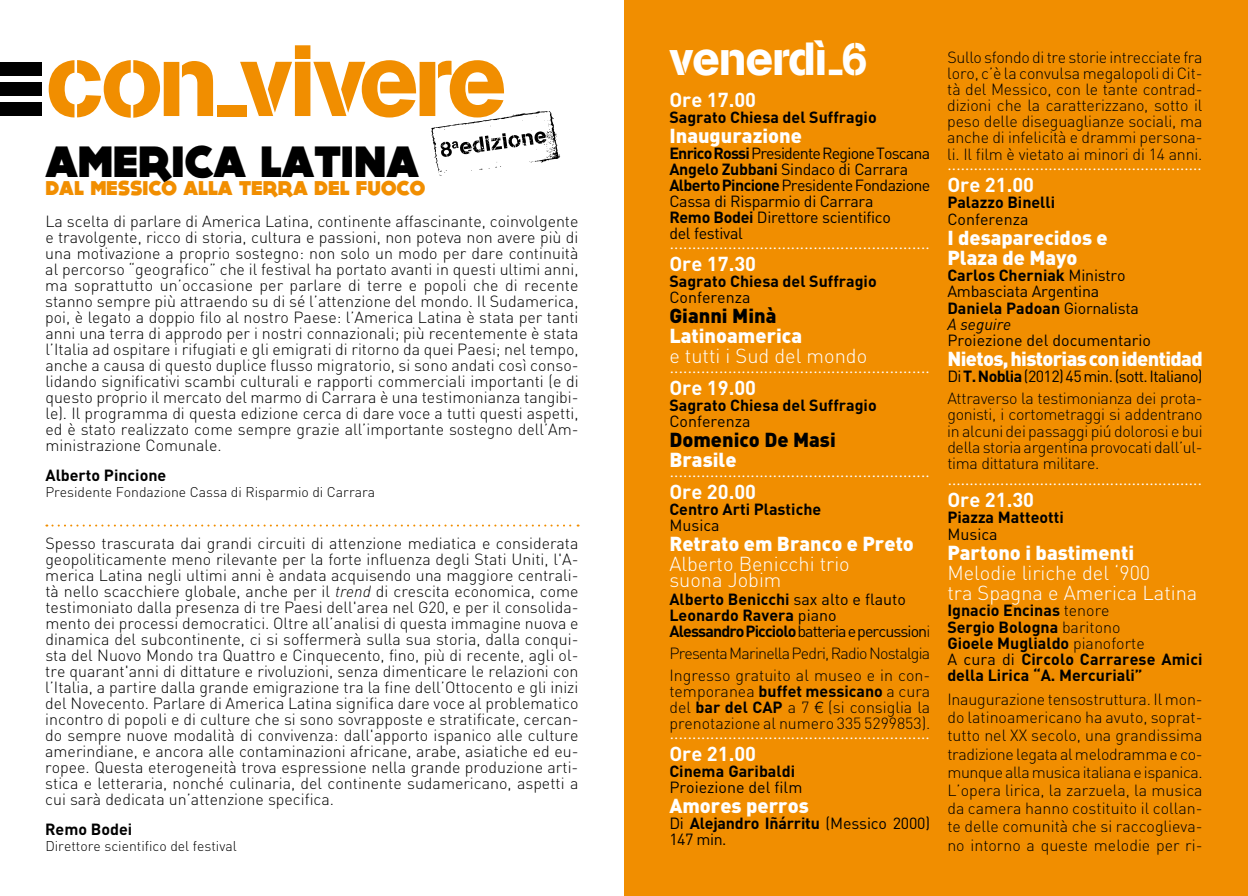
<style>
.page{position:relative;width:1248px;height:896px;background:#fff}
.page>*{position:absolute;margin:0;border:0;box-sizing:border-box;transform-origin:0 0}
.t1{font:100px "AG Book Stencil";letter-spacing:-.05em;color:#f18e00}
.t2{font:46px "AG Book Stencil";letter-spacing:-.025em;color:#fff}
.t3{font:800 44px "DOCK11";color:#000}
.t4{font:900 20px/20.2px "DIN";color:#fff}
.t5{font:300 20px/16px "DIN";color:#fff}
.t6{font:700 20px "DIN";color:#fff}
.t7{font:900 20px "DIN";letter-spacing:-.03em;color:#fff}
.t8{font:800 20px "DOCK11";color:#f18e00}
.t9{font:900 20px "DIN";color:#000}
.t10{font:300 16px/16px "DIN";color:#000;text-align:justify}
.t11{font:700 16px/16.2px "DIN";color:#000}
.t12{font:16px "Futura Std";color:#fff}
.t13{font:16px/16px "DIN";letter-spacing:-.02em;color:#000}
.t14{font:16px "DIN";color:#000}
.t15{font:300 16px/21.8px "DIN";letter-spacing:-.02em;color:#000}
.t16{font:300 16px/21.6px "DIN";letter-spacing:-.045em;color:#000}
.t17{font:300 14px "DIN";color:#000}
.s1{font-style:italic}
.s2{font-weight:700}
.s3{font-weight:400}
.s4{font-weight:300}
.s5{font-family:"Helvetica Neue LT Std"}
</style>
<div class="page">
<div style="left:624px;top:0;width:623px;height:896px;background:#f18e00"></div>
<svg style="left:46px;top:524px;width:532px;height:2px"></svg>
<div style="left:0;top:62px;width:41px;height:13px;background:#000"></div>
<div style="left:0;top:102px;width:41px;height:14px;background:#000"></div>
<div style="left:0;top:82px;width:41px;height:14px;background:#000"></div>
<svg style="left:431px;top:111px;width:129px;height:64px"></svg>
<h1 class="t1" style="left:45px;top:21px;width:463px">con-vivere</h1>
<h3 class="t3" style="left:45px;top:141px;width:375px">AMERICA LATINA</h3>
<p class="t8" style="left:45px;top:179px;width:381px">DAL MESSICO ALLA TERRA DEL FUOCO</p>
<p class="t10" style="left:45px;top:213px;width:535px">La scelta di parlare di America Latina, continente affascinante, coinvolgente e travolgente, ricco di storia, cultura e passioni, non poteva non avere più di una motivazione a proprio sostegno: non solo un modo per dare continuità al percorso “geografico” che il festival ha portato avanti in questi ultimi anni, ma soprattutto un’occasione per parlare di terre e popoli che di recente stanno sempre più attraendo su di sé l’attenzione del mondo. Il Sudamerica, poi, è legato a doppio filo al nostro Paese: l’America Latina è stata per tanti anni una terra di approdo per i nostri connazionali; più recentemente è stata l’Italia ad ospitare i rifugiati e gli emigrati di ritorno da quei Paesi; nel tempo, anche a causa di questo duplice flusso migratorio, si sono andati così conso&shy;lidando significativi scambi culturali e rapporti commerciali importanti (e di questo proprio il mercato del marmo di Carrara è una testimonianza tangibi&shy;le). Il programma di questa edizione cerca di dare voce a tutti questi aspetti, ed è stato realizzato come sempre grazie all’importante sostegno dell’Am&shy;ministrazione Comunale.</p>
<p class="t11" style="left:45px;top:467px;width:122px">Alberto Pincione</p>
<p class="t17" style="left:45px;top:483px;width:331px">Presidente Fondazione Cassa di Risparmio di Carrara</p>
<p class="t10" style="left:45px;top:535px;width:535px">Spesso trascurata dai grandi circuiti di attenzione mediatica e considerata geopoliticamente meno rilevante per la forte influenza degli Stati Uniti, l'A&shy;merica Latina negli ultimi anni è andata acquisendo una maggiore centrali&shy;tà nello scacchiere globale, anche per il <span class="s1">trend</span> di crescita economica, come testimoniato dalla presenza di tre Paesi dell'area nel G20, e per il consolida&shy;mento dei processi democratici. Oltre all’analisi di questa immagine nuova e dinamica del subcontinente, ci si soffermerà sulla sua storia, dalla conqui&shy;sta del Nuovo Mondo tra Quattro e Cinquecento, fino, più di recente, agli ol&shy;tre quarant'anni di dittature e rivoluzioni, senza dimenticare le relazioni con l’Italia, a partire dalla grande emigrazione tra la fine dell’Ottocento e gli inizi del Novecento. Parlare di America Latina significa dare voce al problematico incontro di popoli e di culture che si sono sovrapposte e stratificate, cercan&shy;do sempre nuove modalità di convivenza: dall'apporto ispanico alle culture amerindiane, e ancora alle contaminazioni africane, arabe, asiatiche ed eu&shy;ropee. Questa eterogeneità trova espressione nella grande produzione arti&shy;stica e letteraria, nonché culinaria, del continente sudamericano, aspetti a cui sarà dedicata un’attenzione specifica.</p>
<p class="t11" style="left:45px;top:821px;width:89px">Remo Bodei</p>
<p class="t17" style="left:45px;top:837px;width:193px">Direttore scientifico del festival</p>
<h2 class="t2" style="left:669px;top:31px;width:199px">venerdì-6</h2>
<p class="t6" style="left:669px;top:87px;width:88px">Ore 17.00</p>
<p class="t11" style="left:669px;top:108px;width:209px">Sagrato Chiesa del Suffragio</p>
<p class="t4" style="left:669px;top:124px;width:134px">Inaugurazione</p>
<p class="t13" style="left:669px;top:145px;width:262px"><span class="s2">Enrico Rossi</span> Presidente Regione Toscana<br><span class="s2">Angelo Zubbani</span> Sindaco di Carrara<br><span class="s2">Alberto Pincione</span> Presidente Fondazione<br>Cassa di Risparmio di Carrara<br><span class="s2">Remo Bodei</span> Direttore scientifico<br>del festival</p>
<p class="t12" style="left:669px;top:233px;width:262px">..........................................................</p>
<p class="t6" style="left:669px;top:251px;width:88px">Ore 17.30</p>
<p class="t11" style="left:669px;top:272px;width:209px">Sagrato Chiesa del Suffragio</p>
<p class="t14" style="left:669px;top:287px;width:83px">Conferenza</p>
<p class="t9" style="left:669px;top:302px;width:108px">Gianni Minà</p>
<p class="t4" style="left:669px;top:325px;width:134px">Latinoamerica</p>
<p class="t5" style="left:669px;top:348px;width:199px">e tutti i Sud del mondo</p>
<p class="t12" style="left:669px;top:357px;width:262px">..........................................................</p>
<p class="t6" style="left:669px;top:375px;width:88px">Ore 19.00</p>
<p class="t11" style="left:669px;top:396px;width:209px">Sagrato Chiesa del Suffragio</p>
<p class="t14" style="left:669px;top:411px;width:83px">Conferenza</p>
<p class="t9" style="left:669px;top:426px;width:168px">Domenico De Masi</p>
<p class="t4" style="left:669px;top:449px;width:69px">Brasile</p>
<p class="t12" style="left:669px;top:461px;width:262px">..........................................................</p>
<p class="t6" style="left:669px;top:479px;width:88px">Ore 20.00</p>
<p class="t11" style="left:669px;top:501px;width:153px">Centro Arti Plastiche</p>
<p class="t13" style="left:669px;top:517px;width:52px">Musica</p>
<p class="t4" style="left:669px;top:533px;width:246px">Retrato em Branco e Preto</p>
<p class="t5" style="left:669px;top:556px;width:182px">Alberto Benicchi trio suona Jobim</p>
<p class="t11" style="left:669px;top:591px;width:262px">Alberto Benicchi <span class="s3">sax alto e flauto<br></span>Leonardo Ravera <span class="s3">piano<br></span>Alessandro Picciolo <span class="s3">batteria e percussion</span><span class="s4">i</span></p>
<p class="t16" style="left:669px;top:642px;width:262px">PresentaMarinellaPedri,RadioNostalgia<br>Ingresso gratuito al museo e in con-</p>
<p class="t10" style="left:669px;top:683px;width:262px">temporanea <span class="s2">buffet messicano</span> a cura del <span class="s2">bar del CAP</span> a 7 <span class="s5">€</span> (si consiglia la prenotazione al numero 335 5299853).</p>
<p class="t12" style="left:669px;top:723px;width:262px">..........................................................</p>
<p class="t6" style="left:669px;top:740px;width:88px">Ore 21.00</p>
<p class="t11" style="left:669px;top:762px;width:127px">Cinema Garibaldi</p>
<p class="t14" style="left:669px;top:777px;width:134px">Proiezione del film</p>
<p class="t4" style="left:669px;top:794px;width:141px">Amores perros</p>
<p class="t13" style="left:669px;top:815px;width:262px">Di <span class="s2">Alejandro Iñárritu</span> (Messico 2000)<br>147 min.</p>
<p class="t10" style="left:947px;top:48px;width:257px">Sullo sfondo di tre storie intrecciate fra loro, c’è la convulsa megalopoli di Cit&shy;tà del Messico, con le tante contrad&shy;dizioni che la caratterizzano, sotto il peso delle diseguaglianze sociali, ma anche di infelicità e drammi persona&shy;li. Il film è vietato ai minori di 14 anni.</p>
<p class="t12" style="left:947px;top:154px;width:256px">..........................................................</p>
<p class="t6" style="left:947px;top:172px;width:88px">Ore 21.00</p>
<p class="t11" style="left:947px;top:194px;width:109px">Palazzo Binelli</p>
<p class="t14" style="left:947px;top:209px;width:83px">Conferenza</p>
<p class="t4" style="left:947px;top:226px;width:162px">I desaparecidos e<br>Plaza de Mayo</p>
<p class="t13" style="left:947px;top:267px;width:193px"><span class="s2">Carlos Cherniak</span> Ministro<br>Ambasciata Argentina<br><span class="s2">Daniela Padoan</span> Giornalista<br><span class="s1">A seguire</span></p>
<p class="t14" style="left:947px;top:330px;width:205px">Proiezione del documentario</p>
<p class="t7" style="left:947px;top:345px;width:257px">Nietos, historias con identidad</p>
<p class="t15" style="left:947px;top:365px;width:257px"><span class="s3">Di</span> <span class="s2">T. Noblia</span> <span class="s3">(2012) 45 min. (sott. Italiano)<br></span>Attraverso la testimonianza dei prota-</p>
<p class="t10" style="left:947px;top:406px;width:257px">gonisti, i cortometraggi si addentrano in alcuni dei passaggi piú dolorosi e bui della storia argentinaprovocatidall’ul&shy;tima dittatura militare.</p>
<p class="t12" style="left:947px;top:469px;width:256px">..........................................................</p>
<p class="t6" style="left:947px;top:487px;width:88px">Ore 21.30</p>
<p class="t11" style="left:947px;top:509px;width:118px">Piazza Matteotti</p>
<p class="t13" style="left:947px;top:525px;width:52px">Musica</p>
<p class="t4" style="left:947px;top:541px;width:188px">Partono i bastimenti</p>
<p class="t5" style="left:947px;top:562px;width:251px;line-height:20.2px">Melodie liriche del ‘900<br>tra Spagna e America Latina</p>
<p class="t11" style="left:947px;top:602px;width:257px">Ignacio Encinas <span class="s4">tenore<br></span>Sergio Bologna <span class="s4">baritono<br></span>Gioele Muglialdo <span class="s4">pianoforte<br></span><span class="s3">A cura di</span> Circolo Carrarese Amici della Lirica “A. Mercuriali”</p>
<p class="t10" style="left:947px;top:690px;width:257px;line-height:18.2px">Inaugurazione tensostruttura. Il mon&shy;do latinoamericano ha avuto, soprat&shy;tutto nel XX secolo, una grandissima tradizione legata al melodramma e co&shy;munqueallamusicaitalianaeispanica.<br>L’opera lirica, la zarzuela, la musica da camera hanno costituito il collan&shy;te delle comunità che si raccoglieva&shy;no intorno a queste melodie per ri-</p>
</div>
